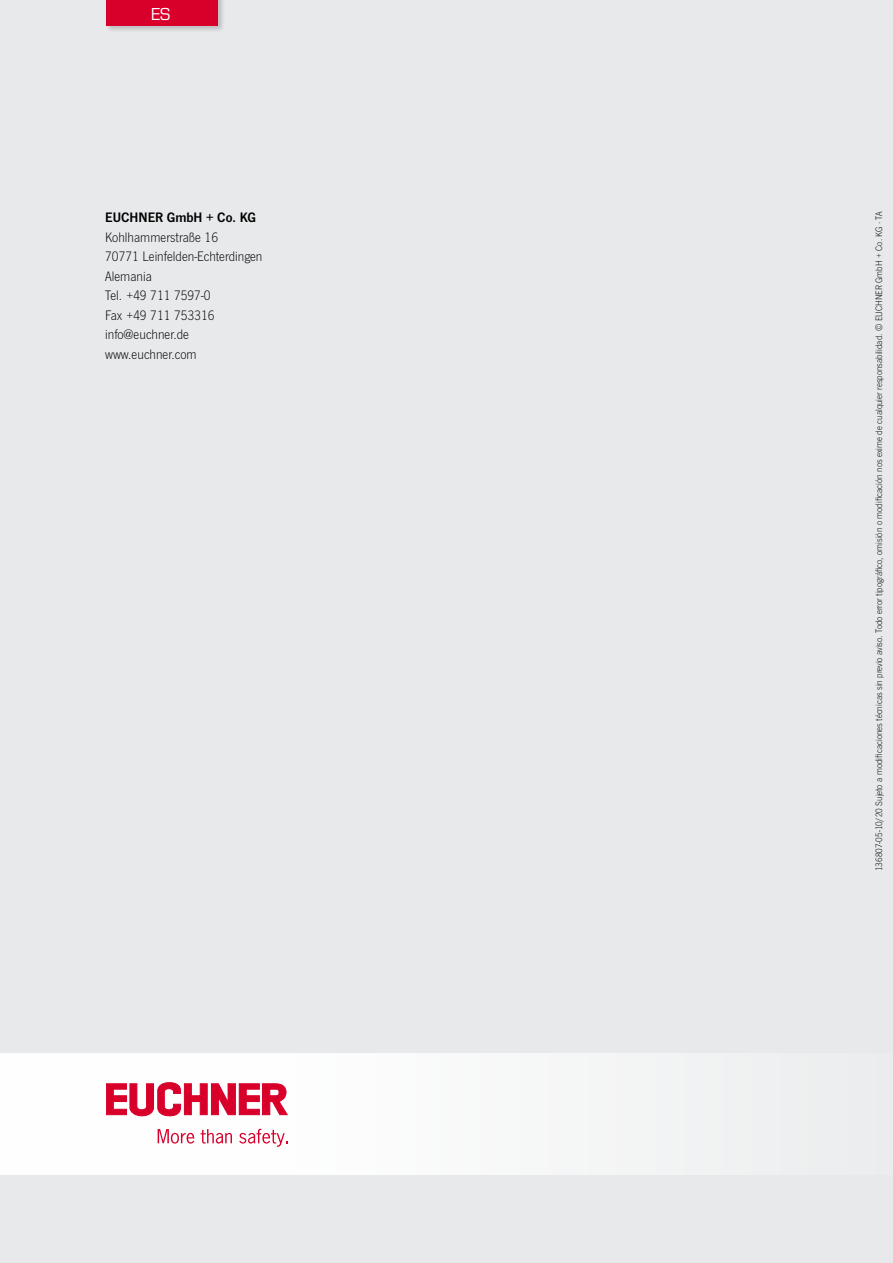
<style>
.page{position:relative;width:893px;height:1263px;background:#e7e9ea}
.page>*{position:absolute;margin:0;border:0;box-sizing:border-box;transform-origin:0 0}
.t1{font:18px "Eurostile T";color:#fff}
.t2{font:300 14.25px/19.5px "News Got";color:#000}
.t3{font:14.25px "News Got Dem";color:#000}
.t4{font:300 9.75px "News Got";color:#000}
</style>
<div class="page">
<div style="left:105px;top:0;width:120px;height:33px;background:#000;opacity:.2"></div>
<div style="left:106px;top:0;width:112px;height:26px;background:#d8002b"></div>
<div style="left:0;top:1053px;width:893px;height:122px;background:#f8f9f9"></div>
<svg style="left:106px;top:1082px;width:181px;height:34px"></svg>
<svg style="left:158px;top:1129px;width:36px;height:14px"></svg>
<svg style="left:201px;top:1129px;width:31px;height:14px"></svg>
<svg style="left:239px;top:1129px;width:48px;height:18px"></svg>
<h1 class="t1" style="left:151px;top:4px;width:21px">ES</h1>
<h2 class="t3" style="left:105px;top:209px;width:152px">EUCHNER GmbH + Co. KG</h2>
<h2 class="t2" style="left:105px;top:227px;width:159px">Kohlhammerstraße 16<br>70771 Leinfelden-Echterdingen<br>Alemania<br>Tel. +49 711 7597-0<br>Fax +49 711 753316 info@euchner.de www.euchner.com</h2>
<p class="t4" style="left:874px;top:871px;width:661px;rotate:-90deg">136807-05-10/20 Sujeto a modificaciones técnicas sin previo aviso. Todo error tipográfico, omisión o modificación nos exime de cualquier responsabilidad. © EUCHNER GmbH + Co. KG · TA</p>
</div>
